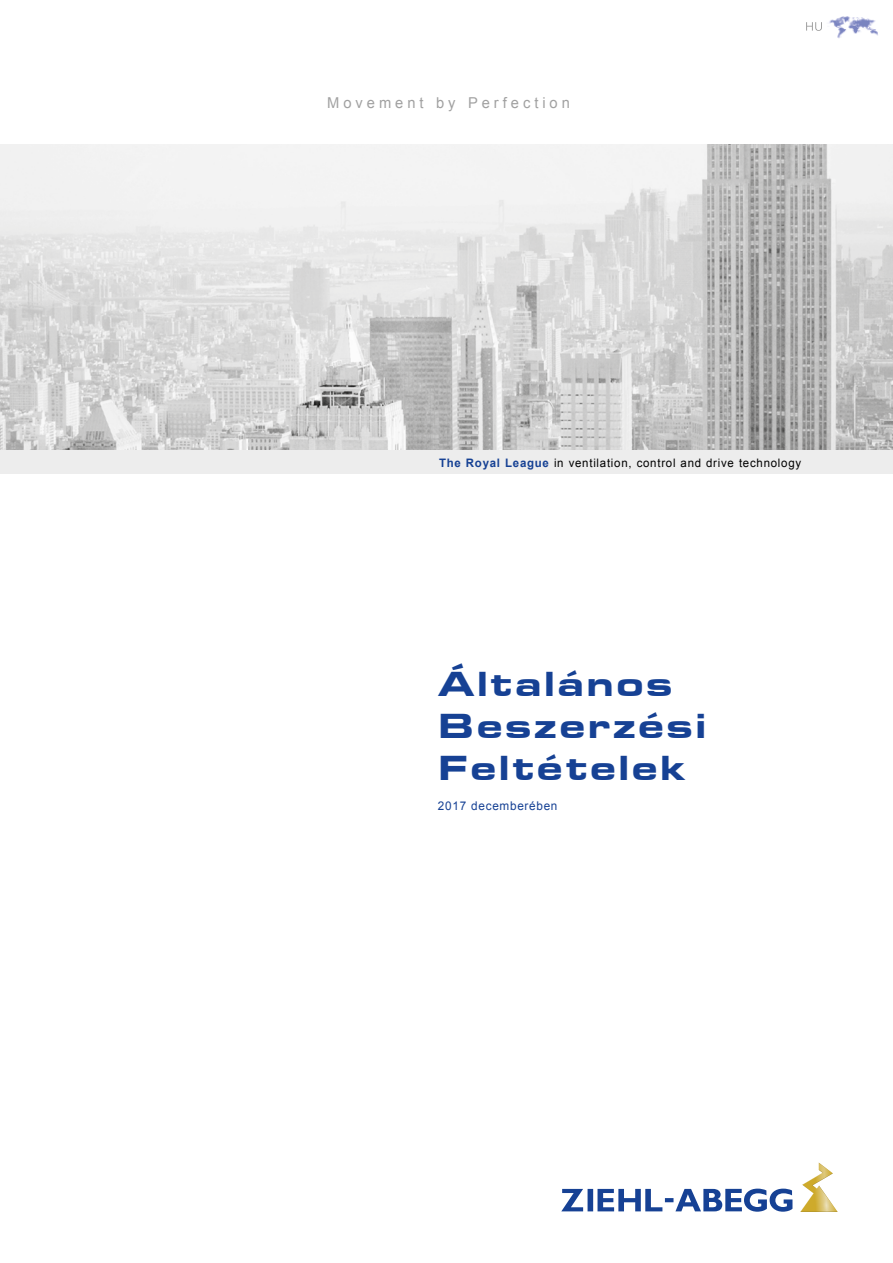
<style>
.page{position:relative;width:893px;height:1263px;background:#fff}
.page>*{position:absolute;margin:0;border:0;box-sizing:border-box;transform-origin:0 0}
.t1{font:900 36px/42px "Eurostile Ext";letter-spacing:.05em;color:#164194}
.t2{font:15px "Arial";letter-spacing:.27em;color:#a1a1a1}
.t3{font:12px "Arial";letter-spacing:.06em;color:#164194}
.t4{font:11.7px "Arial";letter-spacing:.065em;color:#000}
.s1{font-weight:700;color:#164194}
</style>
<div class="page">
<img style="left:0;top:144px;width:893px;height:306px">
<div style="left:0;top:450px;width:893px;height:23px;background:#ededed"></div>
<svg style="left:561px;top:1188px;width:231px;height:24px"></svg>
<hr style="left:800px;top:1212px;width:38px;height:1px;background:#000">
<svg style="left:800px;top:1162px;width:38px;height:50px"></svg>
<svg style="left:806px;top:22px;width:16px;height:9px"></svg>
<img style="left:829px;top:16px;width:49px;height:22px">
<p class="t2" style="left:327px;top:93px;width:244px">Movement by Perfection</p>
<p class="t4" style="left:439px;top:455px;width:364px"><span class="s1">The Royal League</span> in ventilation, control and drive technology</p>
<h1 class="t1" style="left:438px;top:661px;width:270px">Általános<br>Beszerzési<br>Feltételek</h1>
<p class="t3" style="left:438px;top:798px;width:121px">2017 decemberében</p>
</div>
